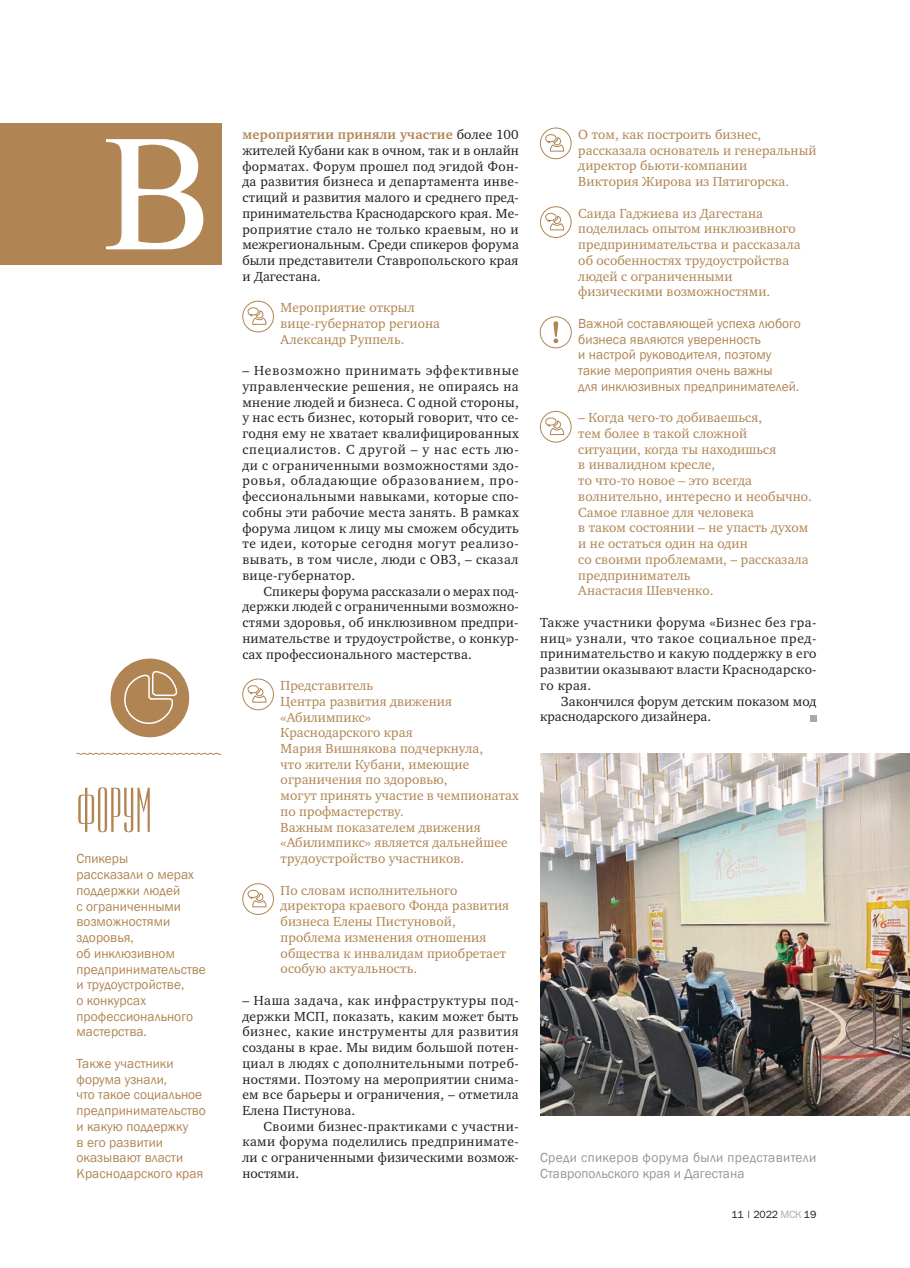
<style>
.page{position:relative;width:910px;height:1268px;background:#fff}
.page>*{position:absolute;margin:0;border:0;box-sizing:border-box;transform-origin:0 0}
.t1{font:162px "Time";color:#fff}
.t2{font:60px "a Empirial Nr";letter-spacing:-.005em;color:#b08553}
.t3{font:13.5px/15.8px "Charter ITCC";letter-spacing:.015em;color:#231f20;text-align:justify}
.t4{font:13.5px/15.8px "Charter ITCC";letter-spacing:.005em;color:#b08553}
.t5{font:13.5px/15.8px "Franklin Gothic";color:#b08553}
.t6{font:13.5px/15.8px "Franklin Gothic";letter-spacing:.005em;color:#949698}
.t7{font:10.5px "Franklin Gothic Book C";letter-spacing:-.015em;color:#231f20}
.s1{font-weight:700;color:#b08553}
.s2{color:#a7a9ac}
</style>
<div class="page">
<div style="left:0;top:123px;width:221px;height:142px;background:#b08553"></div>
<img style="left:540px;top:753px;width:370px;height:361px">
<div style="left:242px;top:301px;width:32px;height:31px;border:1px solid #b08553;border-radius:50%"></div>
<svg style="left:247px;top:307px;width:20px;height:18px"></svg>
<div style="left:242px;top:678px;width:32px;height:32px;border:1px solid #b08553;border-radius:50%"></div>
<svg style="left:247px;top:684px;width:20px;height:18px"></svg>
<div style="left:242px;top:883px;width:32px;height:31px;border:1px solid #b08553;border-radius:50%"></div>
<svg style="left:247px;top:889px;width:20px;height:18px"></svg>
<div style="left:540px;top:411px;width:31px;height:31px;border:1px solid #b08553;border-radius:50%"></div>
<svg style="left:545px;top:417px;width:19px;height:18px"></svg>
<div style="left:540px;top:206px;width:31px;height:32px;border:1px solid #b08553;border-radius:50%"></div>
<svg style="left:545px;top:212px;width:19px;height:18px"></svg>
<div style="left:540px;top:128px;width:31px;height:31px;border:1px solid #b08553;border-radius:50%"></div>
<svg style="left:545px;top:134px;width:19px;height:18px"></svg>
<svg style="left:810px;top:715px;width:6px;height:6px"></svg>
<div style="left:111px;top:658px;width:78px;height:79px;background:#b08553;border-radius:50%"></div>
<svg style="left:76px;top:752px;width:146px;height:3px"></svg>
<svg style="left:124px;top:671px;width:54px;height:53px"></svg>
<div style="left:540px;top:316px;width:31px;height:32px;border:1px solid #b08553;border-radius:50%"></div>
<svg style="left:553px;top:321px;width:5px;height:22px"></svg>
<h1 class="t1" style="left:103px;top:106px;width:110px">В</h1>
<h2 class="t2" style="left:77px;top:781px;width:77px">форум</h2>
<p class="t5" style="left:77px;top:851px;width:131px">Спикеры<br>рассказали о мерах поддержки людей<br>с ограниченными возможностями здоровья,<br>об инклюзивном предпринимательстве и трудоустройстве,<br>о конкурсах профессионального мастерства.</p>
<p class="t5" style="left:77px;top:1055px;width:131px">Также участники форума узнали,<br>что такое социальное предпринимательство и какую поддержку<br>в его развитии оказывают власти<br>Краснодарского края</p>
<p class="t3" style="left:242px;top:127px;width:278px"><span class="s1">мероприятии приняли участие</span> более 100 жителей Кубани как в очном, так и в онлайн форматах. Форум прошел под эгидой Фон&shy;да развития бизнеса и департамента инве&shy;стиций и развития малого и среднего пред&shy;принимательства Краснодарского края. Ме&shy;роприятие стало не только краевым, но и межрегиональным. Среди спикеров форума были представители Ставропольского края и Дагестана.</p>
<p class="t4" style="left:281px;top:300px;width:161px">Мероприятие открыл вице-губернатор региона<br>Александр Руппель.</p>
<p class="t3" style="left:242px;top:363px;width:278px">– Невозможно принимать эффективные управленческие решения, не опираясь на мнение людей и бизнеса. С одной стороны, у нас есть бизнес, который говорит, что се&shy;годня ему не хватает квалифицированных специалистов. С другой – у нас есть лю&shy;ди с ограниченными возможностями здо&shy;ровья, обладающие образованием, про&shy;фессиональными навыками, которые спо&shy;собны эти рабочие места занять. В рамках форума лицом к лицу мы сможем обсудить те идеи, которые сегодня могут реализо&shy;вывать, в том числе, люди с ОВЗ, – сказал вице-губернатор.</p>
<p class="t3" style="left:242px;top:583px;width:278px;text-indent:21px">Спикеры форума рассказали о мерах под&shy;держки людей с ограниченными возможно&shy;стями здоровья, об инклюзивном предпри&shy;нимательстве и трудоустройстве, о конкур&shy;сах профессионального мастерства.</p>
<p class="t4" style="left:281px;top:677px;width:240px">Представитель<br>Центра развития движения «Абилимпикс»<br>Краснодарского края<br>Мария Вишнякова подчеркнула,<br>что жители Кубани, имеющие ограничения по здоровью,<br>могут принять участие в чемпионатах по профмастерству.<br>Важным показателем движения «Абилимпикс» является дальнейшее трудоустройство участников.</p>
<p class="t4" style="left:281px;top:882px;width:230px">По словам исполнительного директора краевого Фонда развития бизнеса Елены Пистуновой, проблема изменения отношения общества к инвалидам приобретает особую актуальность.</p>
<p class="t3" style="left:242px;top:992px;width:278px">– Наша задача, как инфраструктуры под&shy;держки МСП, показать, каким может быть бизнес, какие инструменты для развития созданы в крае. Мы видим большой потен&shy;циал в людях с дополнительными потреб&shy;ностями. Поэтому на мероприятии снима&shy;ем все барьеры и ограничения, – отметила Елена Пистунова.</p>
<p class="t3" style="left:242px;top:1118px;width:278px;text-indent:21px">Своими бизнес-практиками с участни&shy;ками форума поделились предпринимате&shy;ли с ограниченными физическими возмож&shy;ностями.</p>
<p class="t4" style="left:578px;top:126px;width:240px">О том, как построить бизнес, рассказала основатель и генеральный директор бьюти-компании<br>Виктория Жирова из Пятигорска.</p>
<p class="t4" style="left:578px;top:205px;width:224px">Саида Гаджиева из Дагестана поделилась опытом инклюзивного предпринимательства и рассказала об особенностях трудоустройства людей с ограниченными физическими возможностями.</p>
<p class="t5" style="left:578px;top:315px;width:224px">Важной составляющей успеха любого бизнеса являются уверенность<br>и настрой руководителя, поэтому такие мероприятия очень важны<br>для инклюзивных предпринимателей.</p>
<p class="t4" style="left:578px;top:410px;width:235px">– Когда чего-то добиваешься,<br>тем более в такой сложной ситуации, когда ты находишься<br>в инвалидном кресле,<br>то что-то новое – это всегда волнительно, интересно и необычно.<br>Самое главное для человека<br>в таком состоянии – не упасть духом и не остаться один на один<br>со своими проблемами, – рассказала предприниматель<br>Анастасия Шевченко.</p>
<p class="t3" style="left:540px;top:614px;width:278px">Также участники форума «Бизнес без гра&shy;ниц» узнали, что такое социальное пред&shy;принимательство и какую поддержку в его развитии оказывают власти Краснодарско&shy;го края.</p>
<p class="t3" style="left:540px;top:693px;width:278px;text-indent:21px">Закончился форум детским показом мод краснодарского дизайнера.</p>
<p class="t6" style="left:540px;top:1150px;width:278px">Среди спикеров форума были представители<br>Ставропольского края и Дагестана</p>
<p class="t7" style="left:731px;top:1208px;width:87px">11 | 2022 <span class="s2">МСК</span> 19</p>
</div>
